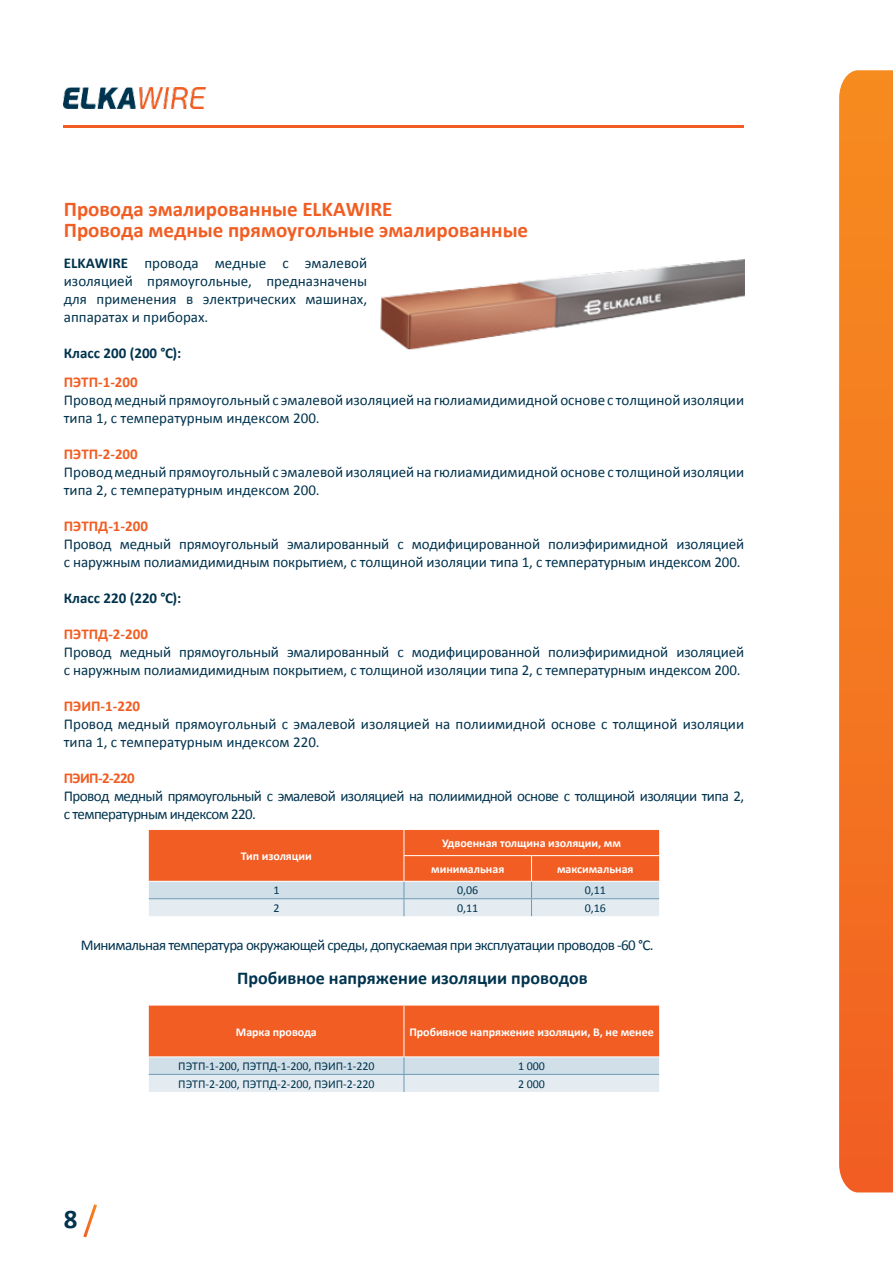
<style>
.page{position:relative;width:893px;height:1263px;background:#fff}
.page>*{position:absolute;margin:0;border:0;box-sizing:border-box;transform-origin:0 0}
.t1{font:700 27px "Calibri";color:#00334e}
.t2{font:700 21px/21px "Calibri";color:#f15d22}
.t3{font:700 18px "Calibri";color:#00334e}
.t4{font:15px/18px "Calibri";letter-spacing:-.01em;color:#00334e}
.t5{font:15px/18px "Calibri";letter-spacing:-.04em;color:#00334e}
.t6{font:700 15px "Calibri";color:#f15d22}
.t7{font:700 15px "Calibri";color:#00334e}
.t8{font:700 12px/25.7px "Calibri";letter-spacing:-.005em;color:#fff}
.t9{font:12px "Calibri";letter-spacing:-.005em;color:#00334e}
.s1{font-weight:700}
</style>
<div class="page">
<svg style="left:839px;top:70px;width:54px;height:1122px;background:#f37823"></svg>
<hr style="left:64px;top:125px;width:680px;height:2px;background:#f15d22">
<svg style="left:83px;top:1204px;width:14px;height:34px"></svg>
<img style="left:64px;top:87px;width:141px;height:21px">
<img style="left:380px;top:259px;width:364px;height:91px">
<svg style="left:149px;top:830px;width:510px;height:86px;background:#e79575"></svg>
<svg style="left:149px;top:1005px;width:510px;height:87px;background:#e79576"></svg>
<h2 class="t2" style="left:64px;top:198px;width:466px">Провода эмалированные ELKAWIRE<br>Провода медные прямоугольные эмалированные</h2>
<p class="t4" style="left:64px;top:254px;width:305px;text-align:justify"><span class="s1">ELKAWIRE</span> провода медные с эмалевой изоляцией прямоугольные, предназначены для применения в электрических машинах, аппаратах и приборах.</p>
<p class="t7" style="left:64px;top:343px;width:119px">Класс 200 (200 °С):</p>
<p class="t6" style="left:64px;top:373px;width:76px">ПЭТП-1-200</p>
<p class="t4" style="left:64px;top:391px;width:682px">Проводмедный прямоугольный с эмалевой изоляцией на гюлиамидимидной основе с толщиной изоляции типа 1, с температурным индексом 200.</p>
<p class="t6" style="left:64px;top:445px;width:76px">ПЭТП-2-200</p>
<p class="t4" style="left:64px;top:463px;width:682px">Проводмедный прямоугольный с эмалевой изоляцией на гюлиамидимидной основе с толщиной изоляции типа 2, с температурным индексом 200.</p>
<p class="t6" style="left:64px;top:517px;width:86px">ПЭТПД-1-200</p>
<p class="t4" style="left:64px;top:535px;width:682px">Провод медный прямоугольный эмалированный с модифицированной полиэфиримидной изоляцией с наружным полиамидимидным покрытием, с толщиной изоляции типа 1, с температурным индексом 200.</p>
<p class="t7" style="left:64px;top:589px;width:119px">Класс 220 (220 °С):</p>
<p class="t6" style="left:64px;top:625px;width:86px">ПЭТПД-2-200</p>
<p class="t4" style="left:64px;top:643px;width:682px">Провод медный прямоугольный эмалированный с модифицированной полиэфиримидной изоляцией с наружным полиамидимидным покрытием, с толщиной изоляции типа 2, с температурным индексом 200.</p>
<p class="t6" style="left:64px;top:697px;width:78px">ПЭИП-1-220</p>
<p class="t4" style="left:64px;top:715px;width:682px">Провод медный прямоугольный с эмалевой изоляцией на полиимидной основе с толщиной изоляции типа 1, с температурным индексом 220.</p>
<p class="t6" style="left:64px;top:769px;width:72px">ПЭИП-2-220</p>
<p class="t5" style="left:64px;top:787px;width:682px">Провод медный прямоугольный с эмалевой изоляцией на полиимидной основе с толщиной изоляции типа 2, с температурным индексом 220.</p>
<p class="t8" style="left:241px;top:843px;width:72px">Тип изоляции</p>
<p class="t8" style="left:431px;top:830px;width:191px;text-indent:11px">Удвоенная толщина изоляции, мм минимальная</p>
<p class="t8" style="left:557px;top:856px;width:78px">максимальная</p>
<p class="t9" style="left:273px;top:883px;width:8px">1</p>
<p class="t9" style="left:457px;top:883px;width:23px">0,06</p>
<p class="t9" style="left:585px;top:883px;width:23px">0,11</p>
<p class="t9" style="left:273px;top:900px;width:8px">2</p>
<p class="t9" style="left:457px;top:900px;width:23px">0,11</p>
<p class="t9" style="left:585px;top:900px;width:23px">0,16</p>
<p class="t5" style="left:81px;top:936px;width:574px">Минимальная температура окружающей среды, допускаемая при эксплуатации проводов -60 °С.</p>
<p class="t3" style="left:237px;top:967px;width:352px">Пробивное напряжение изоляции проводов</p>
<h1 class="t1" style="left:64px;top:1202px;width:15px">8</h1>
<p class="t8" style="left:236px;top:1019px;width:82px">Марка провода</p>
<p class="t8" style="left:409px;top:1019px;width:246px">Пробивное напряжение изоляции, В, не менее</p>
<p class="t9" style="left:178px;top:1058px;width:198px">ПЭТП-1-200, ПЭТПД-1-200, ПЭИП-1-220</p>
<p class="t9" style="left:518px;top:1058px;width:28px">1 000</p>
<p class="t9" style="left:178px;top:1076px;width:198px">ПЭТП-2-200, ПЭТПД-2-200, ПЭИП-2-220</p>
<p class="t9" style="left:518px;top:1076px;width:28px">2 000</p>
</div>
